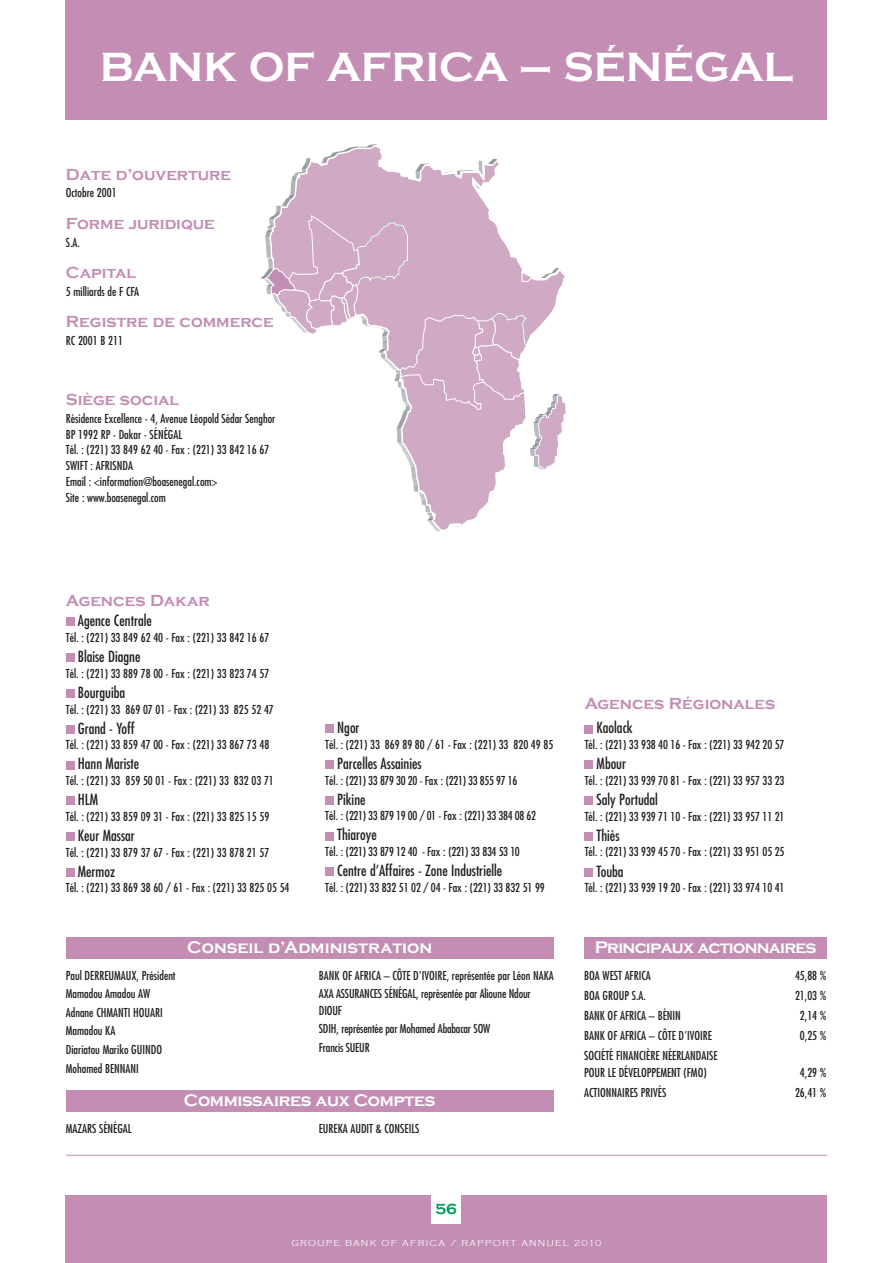
<style>
.page{position:relative;width:893px;height:1263px;background:#fff}
.page>*{position:absolute;margin:0;border:0;box-sizing:border-box;transform-origin:0 0}
.t1{font:700 42px "Copperplate Gothic";color:#fff}
.t2{font:700 17.25px "Copperplate Gothic";color:#fff}
.t3{font:700 17.25px "Copperplate Gothic";letter-spacing:-.02em;color:#fff}
.t4{font:700 17.25px "Copperplate Gothic";letter-spacing:-.045em;color:#fff}
.t5{font:700 16.5px "Copperplate Gothic";color:#c38db4}
.t6{font:condensed 15px "Futura";color:#231f20}
.t7{font:700 15px "Copperplate Gothic";color:#009554}
.t8{font:condensed 12px/18.6px "Futura";color:#231f20}
.t9{font:condensed 12px "Futura";letter-spacing:-.025em;color:#231f20}
.t10{font:300 9px "Copperplate Gothic";letter-spacing:.145em;color:#fff}
</style>
<div class="page">
<svg style="left:261px;top:144px;width:305px;height:388px"></svg>
<div style="left:66px;top:1195px;width:761px;height:68px;background:#c38db4"></div>
<div style="left:431px;top:1194px;width:30px;height:30px;background:#fff"></div>
<div style="left:66px;top:938px;width:488px;height:21px;background:#c38db4"></div>
<div style="left:584px;top:938px;width:243px;height:21px;background:#c38db4"></div>
<div style="left:66px;top:1091px;width:488px;height:21px;background:#c38db4"></div>
<div style="left:66px;top:0;width:761px;height:119px;background:#c38db4"></div>
<div style="left:66px;top:618px;width:8px;height:8px;background:#c38db4"></div>
<div style="left:66px;top:653px;width:8px;height:9px;background:#c38db4"></div>
<div style="left:66px;top:689px;width:8px;height:9px;background:#c38db4"></div>
<div style="left:66px;top:761px;width:8px;height:8px;background:#c38db4"></div>
<div style="left:66px;top:796px;width:8px;height:9px;background:#c38db4"></div>
<div style="left:325px;top:796px;width:9px;height:9px;background:#c38db4"></div>
<div style="left:325px;top:832px;width:9px;height:8px;background:#c38db4"></div>
<div style="left:325px;top:868px;width:9px;height:8px;background:#c38db4"></div>
<div style="left:585px;top:725px;width:8px;height:8px;background:#c38db4"></div>
<div style="left:585px;top:796px;width:8px;height:9px;background:#c38db4"></div>
<div style="left:585px;top:868px;width:8px;height:8px;background:#c38db4"></div>
<div style="left:325px;top:760px;width:9px;height:9px;background:#c38db4"></div>
<div style="left:325px;top:725px;width:9px;height:8px;background:#c38db4"></div>
<div style="left:66px;top:868px;width:8px;height:8px;background:#c38db4"></div>
<div style="left:66px;top:725px;width:8px;height:8px;background:#c38db4"></div>
<div style="left:66px;top:832px;width:8px;height:9px;background:#c38db4"></div>
<div style="left:585px;top:761px;width:8px;height:8px;background:#c38db4"></div>
<div style="left:585px;top:832px;width:8px;height:9px;background:#c38db4"></div>
<hr style="left:66px;top:1154px;width:761px;height:2px;background:#d0b3ca">
<h1 class="t1" style="left:100px;top:44px;width:695px">BANK-OF-AFRICA-–-SÉNÉGAL</h1>
<h3 class="t5" style="left:66px;top:165px;width:167px">Date-d’ouverture</h3>
<p class="t8" style="left:66px;top:184px;width:52px">Octobre 2001</p>
<h3 class="t5" style="left:66px;top:214px;width:150px">Forme-juridique</h3>
<p class="t8" style="left:66px;top:234px;width:16px">S.A.</p>
<h3 class="t5" style="left:66px;top:264px;width:72px">Capital</h3>
<p class="t8" style="left:66px;top:283px;width:75px">5 milliards de F CFA</p>
<h3 class="t5" style="left:66px;top:313px;width:209px">Registre-de-commerce</h3>
<p class="t8" style="left:66px;top:332px;width:59px">RC 2001 B 211</p>
<h3 class="t5" style="left:66px;top:391px;width:115px">Siège-social</h3>
<p class="t8" style="left:66px;top:411px;width:211px;line-height:15.8px">Résidence Excellence - 4, Avenue Léopold Sédar Senghor BP 1992 RP - Dakar - SÉNÉGAL<br>Tél. : (221) 33 849 62 40 - Fax : (221) 33 842 16 67<br>SWIFT : AFRISNDA<br>Email : &lt;information@boasenegal.com&gt;<br>Site : www.boasenegal.com</p>
<h3 class="t5" style="left:66px;top:592px;width:145px">Agences-Dakar</h3>
<p class="t6" style="left:78px;top:614px;width:76px">Agence Centrale</p>
<p class="t8" style="left:66px;top:629px;width:205px">Tél. : (221) 33 849 62 40 - Fax : (221) 33 842 16 67</p>
<p class="t6" style="left:78px;top:649px;width:64px">Blaise Diagne</p>
<p class="t8" style="left:66px;top:665px;width:205px">Tél. : (221) 33 889 78 00 - Fax : (221) 33 823 74 57</p>
<p class="t6" style="left:78px;top:685px;width:49px">Bourguiba</p>
<p class="t8" style="left:66px;top:700px;width:209px">Tél. : (221) 33 869 07 01 - Fax : (221) 33 825 52 47</p>
<p class="t6" style="left:78px;top:721px;width:58px">Grand - Yoff</p>
<p class="t8" style="left:66px;top:736px;width:205px">Tél. : (221) 33 859 47 00 - Fax : (221) 33 867 73 48</p>
<p class="t6" style="left:78px;top:757px;width:63px">Hann Mariste</p>
<p class="t8" style="left:66px;top:772px;width:209px">Tél. : (221) 33 859 50 01 - Fax : (221) 33 832 03 71</p>
<p class="t6" style="left:78px;top:792px;width:22px">HLM</p>
<p class="t8" style="left:66px;top:808px;width:205px">Tél. : (221) 33 859 09 31 - Fax : (221) 33 825 15 59</p>
<p class="t6" style="left:78px;top:828px;width:59px">Keur Massar</p>
<p class="t8" style="left:66px;top:843px;width:205px">Tél. : (221) 33 879 37 67 - Fax : (221) 33 878 21 57</p>
<p class="t6" style="left:78px;top:864px;width:39px">Mermoz</p>
<p class="t8" style="left:66px;top:879px;width:225px">Tél. : (221) 33 869 38 60 / 61 - Fax : (221) 33 825 05 54</p>
<p class="t6" style="left:337px;top:721px;width:24px">Ngor</p>
<p class="t8" style="left:325px;top:736px;width:230px">Tél. : (221) 33 869 89 80 / 61 - Fax : (221) 33 820 49 85</p>
<p class="t6" style="left:337px;top:756px;width:86px">Parcelles Assainies</p>
<p class="t9" style="left:325px;top:775px;width:194px">Tél. : (221) 33 879 30 20 - Fax : (221) 33 855 97 16</p>
<p class="t6" style="left:337px;top:792px;width:30px">Pikine</p>
<p class="t9" style="left:325px;top:810px;width:212px">Tél. : (221) 33 879 19 00 / 01 - Fax : (221) 33 384 08 62</p>
<p class="t6" style="left:337px;top:828px;width:41px">Thiaroye</p>
<p class="t9" style="left:325px;top:846px;width:196px">Tél. : (221) 33 879 12 40 - Fax : (221) 33 834 53 10</p>
<p class="t6" style="left:337px;top:864px;width:167px">Centre d’Affaires - Zone Industrielle</p>
<p class="t8" style="left:325px;top:879px;width:221px">Tél. : (221) 33 832 51 02 / 04 - Fax : (221) 33 832 51 99</p>
<h3 class="t5" style="left:585px;top:695px;width:192px">Agences-Régionales</h3>
<p class="t6" style="left:597px;top:721px;width:38px">Kaolack</p>
<p class="t8" style="left:585px;top:736px;width:201px">Tél. : (221) 33 938 40 16 - Fax : (221) 33 942 20 57</p>
<p class="t6" style="left:597px;top:757px;width:31px">Mbour</p>
<p class="t8" style="left:585px;top:772px;width:201px">Tél. : (221) 33 939 70 81 - Fax : (221) 33 957 33 23</p>
<p class="t6" style="left:597px;top:792px;width:63px">Saly Portudal</p>
<p class="t8" style="left:585px;top:808px;width:201px">Tél. : (221) 33 939 71 10 - Fax : (221) 33 957 11 21</p>
<p class="t6" style="left:597px;top:828px;width:24px">Thiès</p>
<p class="t8" style="left:585px;top:843px;width:201px">Tél. : (221) 33 939 45 70 - Fax : (221) 33 951 05 25</p>
<p class="t6" style="left:597px;top:864px;width:28px">Touba</p>
<p class="t8" style="left:585px;top:879px;width:201px">Tél. : (221) 33 939 19 20 - Fax : (221) 33 974 10 41</p>
<h2 class="t2" style="left:187px;top:938px;width:247px">Conseil-d’Administration</h2>
<h2 class="t4" style="left:595px;top:938px;width:223px">Principaux-actionnaires</h2>
<p class="t8" style="left:66px;top:966px;width:111px">Paul DERREUMAUX, Président<br>Mamadou Amadou AW<br>Adnane CHMANTI HOUARI<br>Mamadou KA<br>Diariatou Mariko GUINDO<br>Mohamed BENNANI</p>
<p class="t8" style="left:319px;top:966px;width:236px">BANK OF AFRICA – CÔTE D'IVOIRE, représentée par Léon NAKA<br>AXA ASSURANCES SÉNÉGAL, représentée par Alioune Ndour</p>
<p class="t8" style="left:319px;top:1002px;width:173px">DIOUF<br>SDIH, représentée par Mohamed Ababacar SOW<br>Francis SUEUR</p>
<h2 class="t3" style="left:184px;top:1091px;width:253px">Commissaires-aux-Comptes</h2>
<p class="t8" style="left:66px;top:1119px;width:68px">MAZARS SÉNÉGAL</p>
<p class="t8" style="left:319px;top:1119px;width:102px">EUREKA AUDIT &amp; CONSEILS</p>
<p class="t8" style="left:584px;top:966px;width:68px">BOA WEST AFRICA</p>
<p class="t8" style="left:795px;top:966px;width:33px">45,88 %</p>
<p class="t8" style="left:584px;top:987px;width:63px">BOA GROUP S.A.</p>
<p class="t8" style="left:795px;top:987px;width:33px">21,03 %</p>
<p class="t8" style="left:584px;top:1007px;width:98px">BANK OF AFRICA – BÉNIN</p>
<p class="t8" style="left:800px;top:1007px;width:28px">2,14 %</p>
<p class="t8" style="left:584px;top:1027px;width:129px">BANK OF AFRICA – CÔTE D'IVOIRE</p>
<p class="t8" style="left:800px;top:1027px;width:28px">0,25 %</p>
<p class="t8" style="left:584px;top:1048px;width:135px;line-height:17.1px">SOCIÉTÉ FINANCIÈRE NÉERLANDAISE<br>POUR LE DÉVELOPPEMENT (FMO)</p>
<p class="t8" style="left:800px;top:1064px;width:28px">4,29 %</p>
<p class="t8" style="left:584px;top:1084px;width:84px">ACTIONNAIRES PRIVÉS</p>
<p class="t8" style="left:795px;top:1084px;width:33px">26,41 %</p>
<p class="t7" style="left:436px;top:1200px;width:23px">56</p>
<p class="t10" style="left:291px;top:1238px;width:312px">GROUPE BANK OF AFRICA / RAPPORT ANNUEL 2010</p>
</div>
